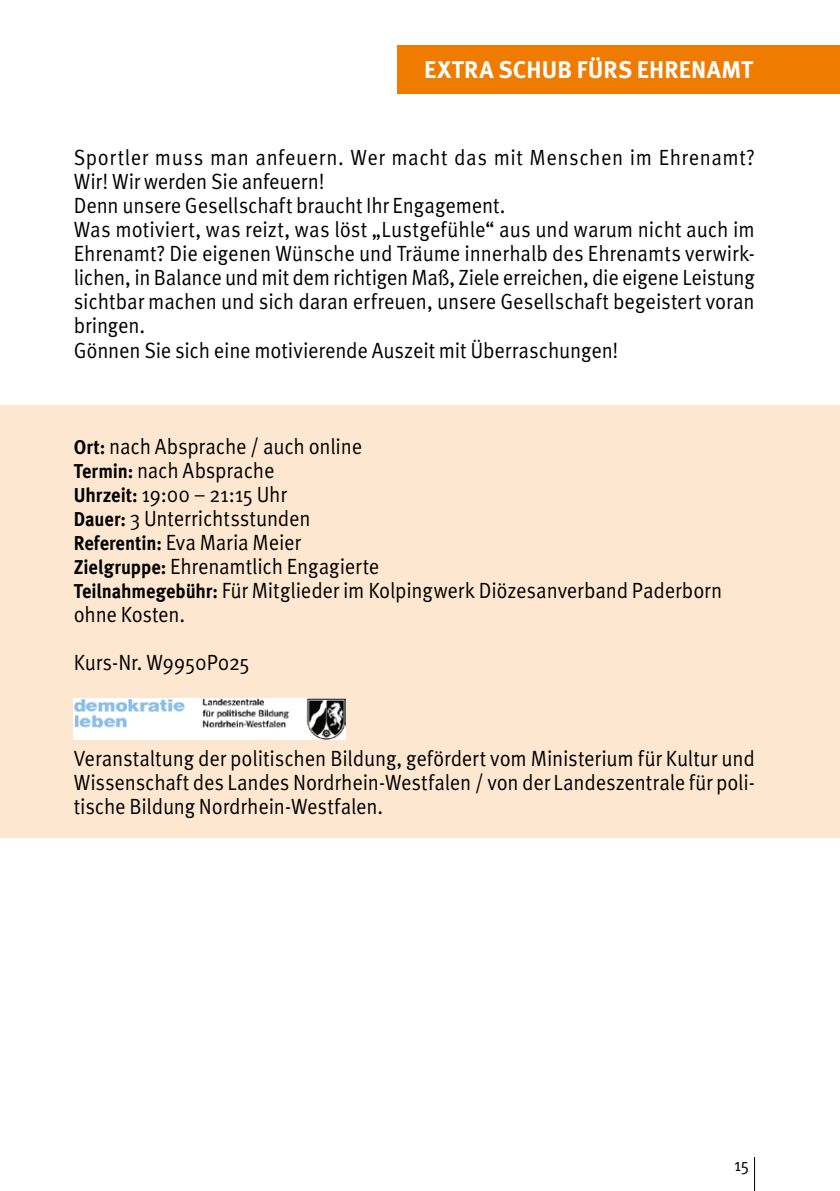
<style>
.page{position:relative;width:840px;height:1191px;background:#fff}
.page>*{position:absolute;margin:0;border:0;box-sizing:border-box;transform-origin:0 0}
.t1{font:700 24px "Meta Pro";letter-spacing:.01em;color:#fff}
.t2{font:22px/24px "Meta Pro";letter-spacing:-.005em;color:#000;scale:.91 1}
.t3{font:18px "Meta Pro";color:#000;scale:.91 1}
.s1{font-weight:700;font-size:20px}
</style>
<div class="page">
<hr style="left:753px;top:1157px;width:1px;height:34px;background:#000">
<div style="left:0;top:405px;width:839px;height:432px;background:#fde7d1"></div>
<div style="left:397px;top:45px;width:442px;height:48px;background:#ef7c00"></div>
<img style="left:74px;top:698px;width:271px;height:41px">
<p class="t1" style="left:424px;top:55px;width:330px">EXTRA SCHUB FÜRS EHRENAMT</p>
<p class="t2" style="left:74px;top:146px;width:749px">Sportler muss man anfeuern. Wer macht das mit Menschen im Ehrenamt?<br>Wir! Wir werden Sie anfeuern!<br>Denn unsere Gesellschaft braucht Ihr Engagement.<br>Was motiviert, was reizt, was löst „Lustgefühle“ aus und warum nicht auch im Ehrenamt? Die eigenen Wünsche und Träume innerhalb des Ehrenamts verwirk&shy;lichen, in Balance und mit dem richtigen Maß, Ziele erreichen, die eigene Leistung sichtbar machen und sich daran erfreuen, unsere Gesellschaft begeistert voran bringen.<br>Gönnen Sie sich eine motivierende Auszeit mit Überraschungen!</p>
<p class="t2" style="left:74px;top:434px;width:713px"><span class="s1">Ort:</span> nach Absprache / auch online<br><span class="s1">Termin:</span> nach Absprache<br><span class="s1">Uhrzeit:</span> 19:00 – 21:15 Uhr<br><span class="s1">Dauer:</span> 3 Unterrichtsstunden<br><span class="s1">Referentin:</span> Eva Maria Meier<br><span class="s1">Zielgruppe:</span> Ehrenamtlich Engagierte<br><span class="s1">Teilnahmegebühr:</span> Für Mitglieder im Kolpingwerk Diözesanverband Paderborn ohne Kosten.</p>
<p class="t2" style="left:74px;top:650px;width:195px">Kurs-Nr. W9950P025</p>
<p class="t2" style="left:74px;top:746px;width:749px;text-align:justify">Veranstaltung der politischen Bildung, gefördert vom Ministerium für Kultur und Wissenschaft des Landes Nordrhein-Westfalen / von der Landeszentrale für poli&shy;tische Bildung Nordrhein-Westfalen.</p>
<p class="t3" style="left:733px;top:1153px;width:18px">15</p>
</div>
